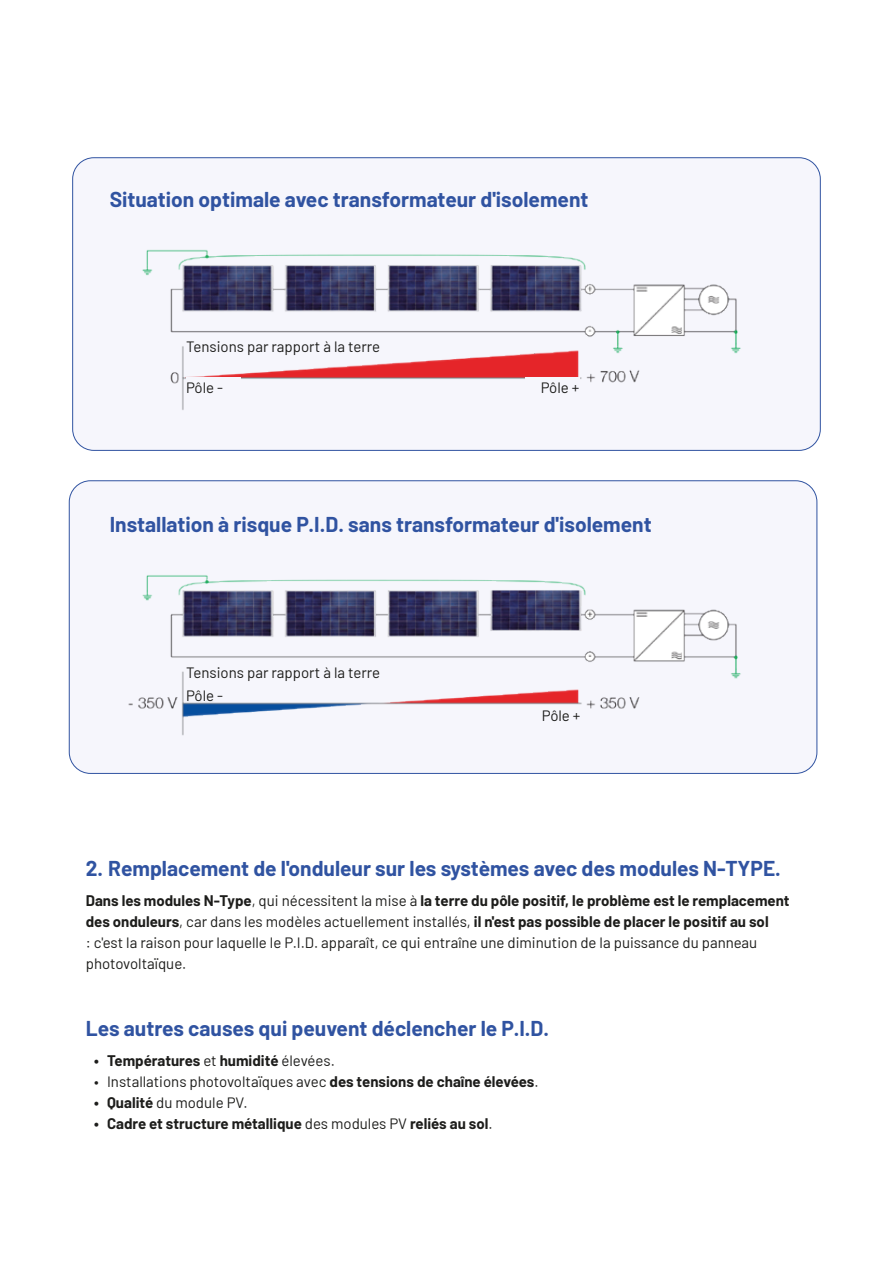
<style>
.page{position:relative;width:893px;height:1263px;background:#fff}
.page>*{position:absolute;margin:0;border:0;box-sizing:border-box;transform-origin:0 0}
.t1{font:700 21px "Barlow";color:#3053a1}
.t2{font:15px/21px "Barlow";color:#1d1d1b}
.t3{font:700 15px "Barlow";color:#1d1d1b}
.s1{font-weight:700}
.s2{font-weight:400}
</style>
<div class="page">
<div style="left:73px;top:158px;width:747px;height:292px;background:#f6f6fc;border-radius:21px"></div>
<div style="left:69px;top:481px;width:748px;height:292px;background:#f6f6fc;border-radius:21px"></div>
<img style="left:142px;top:249px;width:599px;height:161px">
<img style="left:128px;top:575px;width:613px;height:161px">
<div style="left:186px;top:337px;width:244px;height:21px;background:#f6f6fc"></div>
<div style="left:186px;top:378px;width:54px;height:21px;background:#f6f6fc"></div>
<div style="left:186px;top:663px;width:244px;height:21px;background:#f6f6fc"></div>
<div style="left:525px;top:378px;width:54px;height:21px;background:#f6f6fc"></div>
<div style="left:186px;top:686px;width:59px;height:15px;background:#f6f6fc"></div>
<div style="left:526px;top:706px;width:54px;height:21px;background:#f6f6fc"></div>
<h1 class="t1" style="left:110px;top:184px;width:480px">Situation optimale avec transformateur d'isolement</h1>
<p class="t2" style="left:186px;top:335px;width:196px">Tensions par rapport à la terre</p>
<p class="t2" style="left:186px;top:376px;width:39px">Pôle -</p>
<p class="t2" style="left:541px;top:376px;width:40px">Pôle +</p>
<h1 class="t1" style="left:110px;top:508px;width:543px">Installation à risque P.I.D. sans transformateur d'isolement</h1>
<p class="t2" style="left:186px;top:661px;width:196px">Tensions par rapport à la terre</p>
<p class="t2" style="left:186px;top:684px;width:39px">Pôle -</p>
<p class="t2" style="left:542px;top:704px;width:40px">Pôle +</p>
<h1 class="t1" style="left:86px;top:853px;width:697px">2. Remplacement de l'onduleur sur les systèmes avec des modules N-TYPE.</h1>
<p class="t2" style="left:86px;top:889px;width:705px"><span class="s1">Dans les modules N-Type</span>, qui nécessitent la mise à <span class="s1">la terre du pôle positif, le problème est le remplacement des onduleurs</span>, car dans les modèles actuellement installés, <span class="s1">il n'est pas possible de placer le positif au sol<br></span>: c'est la raison pour laquelle le P.I.D. apparaît, ce qui entraîne une diminution de la puissance du panneau photovoltaïque.</p>
<h1 class="t1" style="left:86px;top:1013px;width:465px">Les autres causes qui peuvent déclencher le P.I.D.</h1>
<p class="t3" style="left:94px;top:1049px;width:242px">• Températures <span class="s2">et</span> humidité <span class="s2">élevées.</span></p>
<p class="t2" style="left:94px;top:1069px;width:446px">• Installations photovoltaïques avec <span class="s1">des tensions de chaîne élevées</span>.</p>
<p class="t2" style="left:94px;top:1090px;width:155px"><span class="s1">• Qualité</span> du module PV.</p>
<p class="t3" style="left:94px;top:1112px;width:400px">• Cadre et structure métallique <span class="s2">des modules PV</span> reliés au sol<span class="s2">.</span></p>
</div>
